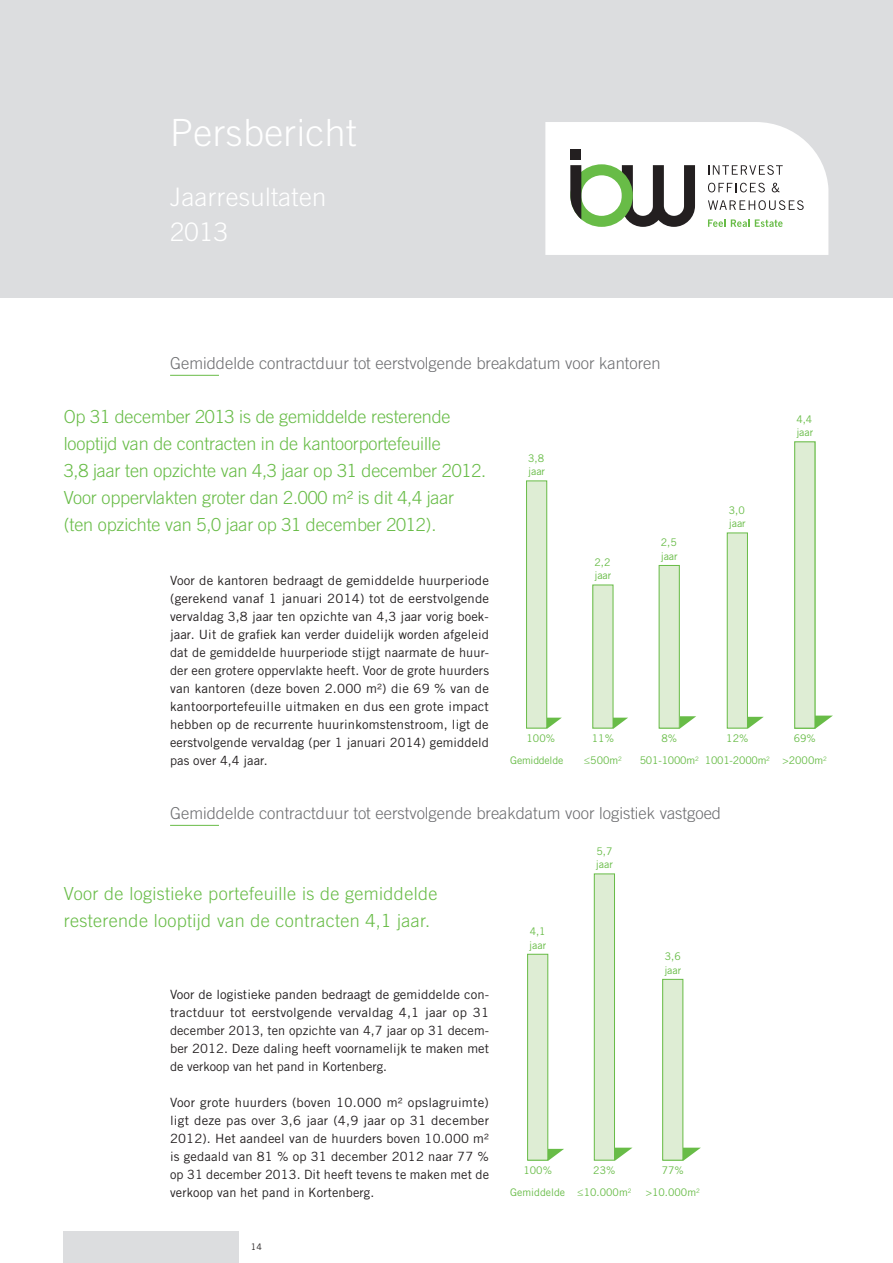
<style>
.page{position:relative;width:893px;height:1263px;background:#fff}
.page>*{position:absolute;margin:0;border:0;box-sizing:border-box;transform-origin:0 0}
.t1{font:300 37.5px "Trade Gothic LT Std";letter-spacing:.015em;color:#fff}
.t2{font:300 25.5px/34.5px "Trade Gothic LT Std";letter-spacing:.015em;color:#fff}
.t3{font:300 18px/27px "Trade Gothic LT Std";letter-spacing:-.01em;color:#68bc47}
.t4{font:300 18px/27px "Trade Gothic LT Std";letter-spacing:.02em;color:#68bc47}
.t5{font:300 16.5px "Trade Gothic LT Std";color:#6c6d70}
.t6{font:12.75px/18px "Trade Gothic LT Std";letter-spacing:.01em;color:#231f20;text-align:justify}
.t7{font:10.5px/13.5px "Trade Gothic LT Std";color:#68bc47}
.t8{font:10.5px "Trade Gothic LT Std";letter-spacing:-.02em;color:#68bc47}
.t9{font:9px "Trade Gothic LT Std";color:#231f20}
</style>
<div class="page">
<hr style="left:170px;top:375px;width:49px;height:1px;background:#68bc47">
<svg style="left:815px;top:716px;width:18px;height:12px"></svg>
<div style="left:795px;top:442px;width:20px;height:286px;background:#deedd4"></div>
<div style="left:794px;top:441px;width:21px;height:287px;border:1px solid #68bc47"></div>
<svg style="left:680px;top:716px;width:16px;height:12px"></svg>
<div style="left:659px;top:565px;width:20px;height:163px;background:#deedd4"></div>
<div style="left:659px;top:565px;width:21px;height:163px;border:1px solid #68bc47"></div>
<svg style="left:748px;top:717px;width:16px;height:11px"></svg>
<div style="left:727px;top:533px;width:20px;height:195px;background:#deedd4"></div>
<div style="left:727px;top:532px;width:21px;height:196px;border:1px solid #68bc47"></div>
<svg style="left:547px;top:718px;width:15px;height:10px"></svg>
<div style="left:527px;top:481px;width:20px;height:247px;background:#deedd4"></div>
<div style="left:526px;top:480px;width:21px;height:248px;border:1px solid #68bc47"></div>
<svg style="left:613px;top:718px;width:15px;height:10px"></svg>
<div style="left:593px;top:585px;width:20px;height:143px;background:#deedd4"></div>
<div style="left:592px;top:585px;width:21px;height:143px;border:1px solid #68bc47"></div>
<hr style="left:170px;top:825px;width:49px;height:1px;background:#68bc47">
<svg style="left:548px;top:1149px;width:16px;height:11px"></svg>
<div style="left:528px;top:954px;width:20px;height:206px;background:#deedd4"></div>
<div style="left:527px;top:954px;width:21px;height:206px;border:1px solid #68bc47"></div>
<svg style="left:615px;top:1148px;width:17px;height:12px"></svg>
<div style="left:594px;top:874px;width:20px;height:286px;background:#deedd4"></div>
<div style="left:594px;top:873px;width:21px;height:287px;border:1px solid #68bc47"></div>
<svg style="left:683px;top:1148px;width:18px;height:12px"></svg>
<div style="left:663px;top:979px;width:20px;height:181px;background:#deedd4"></div>
<div style="left:662px;top:979px;width:21px;height:181px;border:1px solid #68bc47"></div>
<div style="left:64px;top:1231px;width:175px;height:32px;background:#dcdddf"></div>
<div style="left:0;top:0;width:893px;height:298px;background:#dcdddf"></div>
<svg style="left:545px;top:122px;width:283px;height:133px;background:#e4e7e2"></svg>
<h1 class="t1" style="left:170px;top:111px;width:188px">Persbericht</h1>
<h2 class="t2" style="left:170px;top:180px;width:158px">Jaarresultaten<br>2013</h2>
<p class="t5" style="left:170px;top:353px;width:492px">Gemiddelde contractduur tot eerstvolgende breakdatum voor kantoren</p>
<p class="t3" style="left:64px;top:402px;width:424px">Op 31 december 2013 is de gemiddelde resterende looptijd van de contracten in de kantoorportefeuille<br>3,8 jaar ten opzichte van 4,3 jaar op 31 december 2012.<br>Voor oppervlakten groter dan 2.000 m² is dit 4,4 jaar (ten opzichte van 5,0 jaar op 31 december 2012).</p>
<p class="t6" style="left:170px;top:571px;width:321px">Voor de kantoren bedraagt de gemiddelde huurperiode (gerekend vanaf 1 januari 2014) tot de eerstvolgende vervaldag 3,8 jaar ten opzichte van 4,3 jaar vorig boek&shy;jaar. Uit de grafiek kan verder duidelijk worden afgeleid dat de gemiddelde huurperiode stijgt naarmate de huur&shy;der een grotere oppervlakte heeft. Voor de grote huurders van kantoren (deze boven 2.000 m²) die 69 % van de kantoorportefeuille uitmaken en dus een grote impact hebben op de recurrente huurinkomstenstroom, ligt de eerstvolgende vervaldag (per 1 januari 2014) gemiddeld pas over 4,4 jaar.</p>
<p class="t7" style="left:528px;top:451px;width:18px">3,8 jaar</p>
<p class="t7" style="left:594px;top:555px;width:18px">2,2 jaar</p>
<p class="t7" style="left:661px;top:536px;width:18px">2,5 jaar</p>
<p class="t7" style="left:729px;top:503px;width:18px">3,0 jaar</p>
<p class="t7" style="left:796px;top:412px;width:18px">4,4 jaar</p>
<p class="t7" style="left:526px;top:731px;width:30px">100%</p>
<p class="t8" style="left:510px;top:754px;width:54px">Gemiddelde</p>
<p class="t7" style="left:592px;top:731px;width:24px">11%</p>
<p class="t7" style="left:584px;top:754px;width:40px">≤500m<sup>2</sup></p>
<p class="t7" style="left:661px;top:731px;width:17px">8%</p>
<p class="t7" style="left:726px;top:731px;width:24px">12%</p>
<p class="t7" style="left:794px;top:731px;width:24px">69%</p>
<p class="t8" style="left:640px;top:754px;width:60px">501-1000m<sup>2</sup></p>
<p class="t8" style="left:705px;top:754px;width:67px">1001-2000m<sup>2</sup></p>
<p class="t7" style="left:782px;top:754px;width:46px">&gt;2000m<sup>2</sup></p>
<p class="t5" style="left:170px;top:803px;width:552px">Gemiddelde contractduur tot eerstvolgende breakdatum voor logistiek vastgoed</p>
<h3 class="t4" style="left:64px;top:880px;width:375px">Voor de logistieke portefeuille is de gemiddelde resterende looptijd van de contracten 4,1 jaar.</h3>
<p class="t6" style="left:170px;top:985px;width:321px">Voor de logistieke panden bedraagt de gemiddelde con&shy;tractduur tot eerstvolgende vervaldag 4,1 jaar op 31 december 2013, ten opzichte van 4,7 jaar op 31 decem&shy;ber 2012. Deze daling heeft voornamelijk te maken met de verkoop van het pand in Kortenberg.</p>
<p class="t6" style="left:170px;top:1093px;width:320px">Voor grote huurders (boven 10.000 m² opslagruimte) ligt deze pas over 3,6 jaar (4,9 jaar op 31 december 2012). Het aandeel van de huurders boven 10.000 m² is gedaald van 81 % op 31 december 2012 naar 77 % op 31 december 2013. Dit heeft tevens te maken met de verkoop van het pand in Kortenberg.</p>
<p class="t7" style="left:529px;top:924px;width:18px">4,1 jaar</p>
<p class="t7" style="left:596px;top:844px;width:18px">5,7 jaar</p>
<p class="t7" style="left:664px;top:950px;width:18px">3,6 jaar</p>
<p class="t7" style="left:523px;top:1164px;width:30px">100%</p>
<p class="t7" style="left:510px;top:1186px;width:56px">Gemiddelde</p>
<p class="t7" style="left:593px;top:1164px;width:24px">23%</p>
<p class="t7" style="left:577px;top:1186px;width:56px">≤10.000m<sup>2</sup></p>
<p class="t7" style="left:662px;top:1164px;width:24px">77%</p>
<p class="t7" style="left:646px;top:1186px;width:56px">&gt;10.000m<sup>2</sup></p>
<p class="t9" style="left:251px;top:1241px;width:12px">14</p>
</div>
